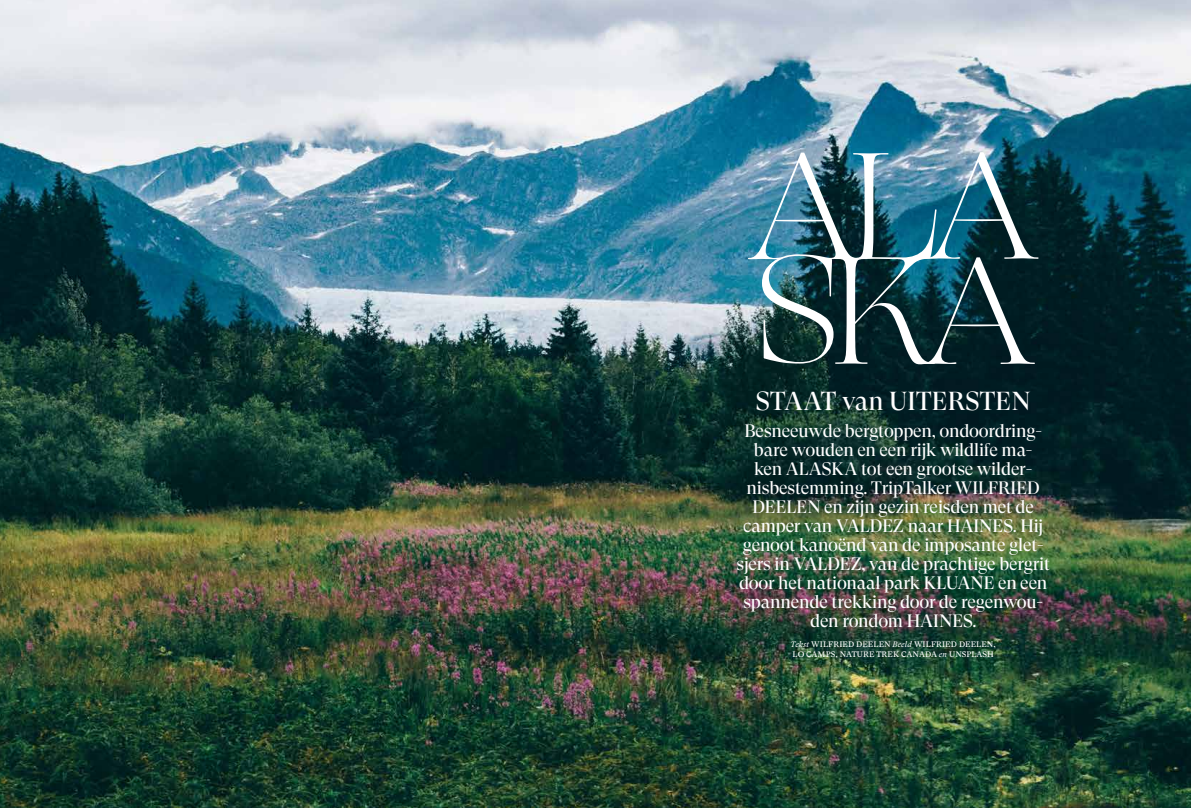
<style>
.page{position:relative;width:1191px;height:808px;background:#fff}
.page>*{position:absolute;margin:0;border:0;box-sizing:border-box;transform-origin:0 0}
.t1{font:26px "GT Super Display";letter-spacing:.01em;color:#fff}
.t2{font:18px/19px "GT Super Display";letter-spacing:-.01em;color:#fff;text-align:center}
.t3{font:8px/10px "GT Super Text";letter-spacing:.01em;color:#fff}
.s1{font-style:italic}
</style>
<div class="page">
<img style="left:0;top:0;width:1191px;height:808px">
<img style="left:748px;top:152px;width:290px;height:212px">
<h1 class="t1" style="left:756px;top:387px;width:276px">STAAT van UITERSTEN</h1>
<p class="t2" style="left:736px;top:421px;width:315px">Besneeuwde bergtoppen, ondoordring&shy;bare wouden en een rijk wildlife ma-<br>ken ALASKA tot een grootse wilder&shy;nisbestemming. TripTalker WILFRIED DEELEN en zijn gezin reisden met de camper van VALDEZ naar HAINES. Hij genoot kanoënd van de imposante glet&shy;sjers in VALDEZ, van de prachtige bergrit door het nationaal park KLUANE en een spannende trekking door de regenwou&shy;den rondom HAINES.</p>
<p class="t3" style="left:790px;top:639px;width:206px"><span class="s1">Tekst</span> WILFRIED DEELEN <span class="s1">Beeld</span> WILFRIED DEELEN,<br>LO CAMPS, NATURE TREK CANADA <span class="s1">en</span> UNSPLASH</p>
</div>
